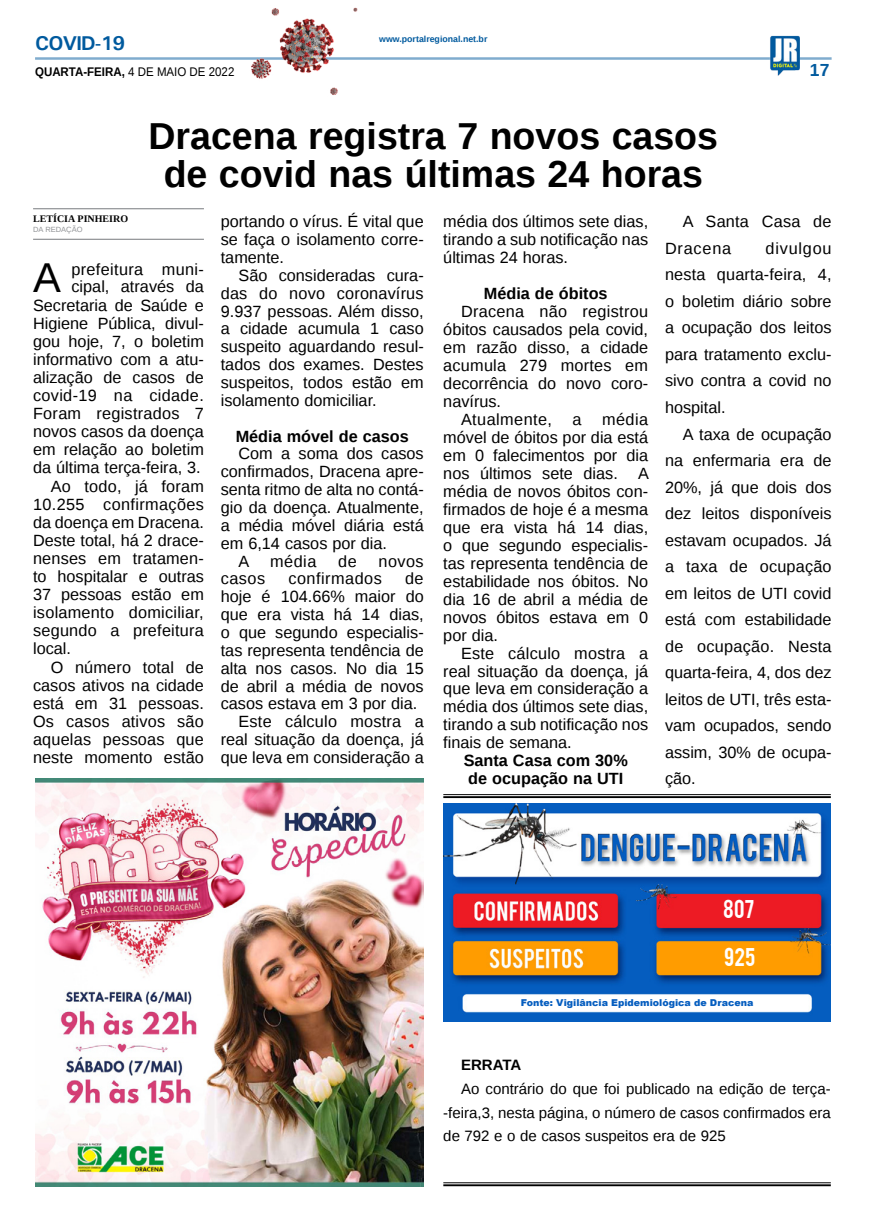
<style>
.page{position:relative;width:869px;height:1223px;background:#fff}
.page>*{position:absolute;margin:0;border:0;box-sizing:border-box;transform-origin:0 0}
.MATÉRIA{font:41.62px "Liberation Sans";color:#000}
.TÍTULO{font:700 37.5px/37.5px "Liberation Sans";color:#000;text-align:center}
.t1{font:20.12px "Bebas";letter-spacing:.005em;color:#fff}
.TITULO_PG{font:700 20px "Univers";letter-spacing:-.04em;color:#005a9e}
.TÍTULO-2{font:700 17.5px "Liberation Sans";color:#005a9e}
.MATÉRIA-2{font:16.25px/18px "Liberation Sans";color:#000;text-align:justify}
.MATÉRIA-3{font:700 16.25px/18px "Liberation Sans";color:#000}
.MATÉRIA-4{font:16.25px "Liberation Sans";letter-spacing:.03em;color:#000}
.MATÉRIA-5{font:16.25px "Liberation Sans";letter-spacing:.025em;color:#000}
.MATÉRIA-6{font:15px/23.8px "Liberation Sans";color:#000;text-align:justify}
.MATÉRIA-7{font:700 15px "Liberation Sans";color:#000}
.DATA_PG{font:700 12.5px "Liberation Sans";color:#000;scale:.92 1}
.CRÉDITO_NOME{font:700 10px "Liberation Serif";color:#000}
.t2{font:900 9.5px "Arial";color:#055dbf}
.DATA_PG-2{font:700 8.75px "Liberation Sans";color:#005a9e}
.CRÉDITO_MATÉRIA{font:7.5px "Liberation Sans";color:#939598}
.s1{font-weight:400}
</style>
<div class="page">
<hr style="left:35px;top:57px;width:796px;height:3px;background:#005a9e">
<img style="left:769px;top:36px;width:30px;height:40px">
<img style="left:237px;top:7px;width:141px;height:88px">
<hr style="left:443px;top:794px;width:387px;height:1px;background:#000101">
<hr style="left:443px;top:796px;width:387px;height:2px;background:#000101">
<img style="left:443px;top:804px;width:387px;height:217px">
<hr style="left:443px;top:1182px;width:387px;height:1px;background:#000">
<hr style="left:443px;top:1184px;width:387px;height:2px;background:#000">
<img style="left:35px;top:778px;width:388px;height:408px">
<hr style="left:33px;top:208px;width:171px;height:1px;background:#939598">
<hr style="left:33px;top:239px;width:171px;height:1px;background:#939598">
<p class="TITULO_PG" style="left:35px;top:31px;width:91px">COVID-19</p>
<p class="DATA_PG" style="left:35px;top:63px;width:218px">QUARTA-FEIRA, <span class="s1">4 DE MAIO DE 2022</span></p>
<p class="DATA_PG-2" style="left:379px;top:33px;width:110px">www.portalregional.net.br</p>
<p class="TÍTULO" style="left:148px;top:117px;width:571px">Dracena registra 7 novos casos de covid nas últimas 24 horas</p>
<p class="TÍTULO-2" style="left:809px;top:58px;width:21px">17</p>
<p class="CRÉDITO_NOME" style="left:33px;top:212px;width:96px">LETÍCIA PINHEIRO</p>
<p class="CRÉDITO_MATÉRIA" style="left:33px;top:225px;width:51px">DA REDAÇÃO</p>
<p class="MATÉRIA" style="left:33px;top:254px;width:29px">A</p>
<p class="MATÉRIA-2" style="left:33px;top:261px;width:172px;text-align:right">prefeitura muni&shy;cipal, através da<br>Secretaria de Saúde e<br>Higiene Pública, divul&shy;gou hoje, 7, o boletim informativo com a atu&shy;alização de casos de covid-19 na cidade.<br>Foram registrados 7 novos casos da doença em relação ao boletim da última terça-feira, 3.</p>
<p class="MATÉRIA-2" style="left:33px;top:477px;width:172px;text-indent:18px">Ao todo, já foram 10.255 confirmações da doença em Dracena.<br>Deste total, há 2 drace&shy;nenses em tratamen&shy;to hospitalar e outras 37 pessoas estão em isolamento domiciliar, segundo a prefeitura local.</p>
<p class="MATÉRIA-2" style="left:33px;top:658px;width:172px;text-indent:18px">O número total de casos ativos na cidade está em 31 pessoas.<br>Os casos ativos são aquelas pessoas que neste momento estão</p>
<p class="MATÉRIA-2" style="left:221px;top:213px;width:204px">portando o vírus. É vital que se faça o isolamento corre&shy;tamente.</p>
<p class="MATÉRIA-2" style="left:221px;top:267px;width:204px;text-indent:18px">São consideradas cura&shy;das do novo coronavírus 9.937 pessoas. Além disso, a cidade acumula 1 caso suspeito aguardando resul&shy;tados dos exames. Destes suspeitos, todos estão em isolamento domiciliar.</p>
<p class="MATÉRIA-3" style="left:235px;top:426px;width:174px">Média móvel de casos</p>
<p class="MATÉRIA-2" style="left:221px;top:445px;width:204px;text-indent:18px">Com a soma dos casos confirmados, Dracena apre&shy;senta ritmo de alta no contá&shy;gio da doença. Atualmente, a média móvel diária está em 6,14 casos por dia.</p>
<p class="MATÉRIA-2" style="left:238px;top:552px;width:12px">A</p>
<p class="MATÉRIA-2" style="left:270px;top:552px;width:48px">média</p>
<p class="MATÉRIA-2" style="left:338px;top:552px;width:20px">de</p>
<p class="MATÉRIA-2" style="left:378px;top:552px;width:47px">novos</p>
<p class="MATÉRIA-2" style="left:221px;top:570px;width:46px">casos</p>
<p class="MATÉRIA-4" style="left:288px;top:569px;width:95px">confirmados</p>
<p class="MATÉRIA-2" style="left:221px;top:570px;width:204px;text-indent:184px">de hoje é 104.66% maior do que era vista há 14 dias, o que segundo especialis&shy;tas representa tendência de alta nos casos. No dia 15 de abril a média de novos casos estava em 3 por dia.</p>
<p class="MATÉRIA-2" style="left:221px;top:713px;width:204px;text-indent:18px">Este cálculo mostra a real situação da doença, já que leva em consideração a</p>
<p class="MATÉRIA-2" style="left:443px;top:213px;width:206px">média dos últimos sete dias, tirando a sub notificação nas últimas 24 horas.</p>
<p class="MATÉRIA-3" style="left:483px;top:284px;width:125px">Média de óbitos</p>
<p class="MATÉRIA-2" style="left:443px;top:303px;width:206px;text-indent:18px">Dracena não registrou óbitos causados pela covid, em razão disso, a cidade acumula 279 mortes em decorrência do novo coro&shy;navírus.</p>
<p class="MATÉRIA-5" style="left:461px;top:410px;width:92px">Atualmente,</p>
<p class="MATÉRIA-2" style="left:572px;top:411px;width:11px">a</p>
<p class="MATÉRIA-2" style="left:443px;top:411px;width:207px;text-indent:159px">média móvel de óbitos por dia está em 0 falecimentos por dia nos últimos sete dias. A média de novos óbitos con&shy;firmados de hoje é a mesma que era vista há 14 dias, o que segundo especialis&shy;tas representa tendência de estabilidade nos óbitos. No dia 16 de abril a média de novos óbitos estava em 0 por dia.</p>
<p class="MATÉRIA-2" style="left:443px;top:644px;width:206px;text-indent:18px">Este cálculo mostra a real situação da doença, já que leva em consideração a média dos últimos sete dias, tirando a sub notificação nos finais de semana.</p>
<p class="MATÉRIA-3" style="left:463px;top:751px;width:165px">Santa Casa com 30% de ocupação na UTI</p>
<p class="MATÉRIA-2" style="left:664px;top:209px;width:168px;line-height:26.5px;text-indent:18px">A Santa Casa de<br>Dracena</p>
<p class="MATÉRIA-2" style="left:664px;top:236px;width:168px;line-height:26.5px;text-indent:100px">divulgou nesta quarta-feira, 4, o boletim diário sobre a ocupação dos leitos para tratamento exclu&shy;sivo contra a covid no hospital.</p>
<p class="MATÉRIA-2" style="left:664px;top:421px;width:168px;line-height:26.5px;text-indent:18px">A taxa de ocupação na enfermaria era de 20%, já que dois dos dez leitos disponíveis estavam ocupados. Já a taxa de ocupação em leitos de UTI covid está com estabilidade de ocupação. Nesta quarta-feira, 4, dos dez leitos de UTI, três esta&shy;vam ocupados, sendo assim, 30% de ocupa&shy;ção.</p>
<p class="t1" style="left:722px;top:894px;width:33px">807</p>
<p class="t1" style="left:723px;top:942px;width:33px">925</p>
<p class="t2" style="left:520px;top:995px;width:234px">Fonte: Vigilância Epidemiológica de Dracena</p>
<p class="MATÉRIA-7" style="left:461px;top:1054px;width:62px">ERRATA</p>
<p class="MATÉRIA-6" style="left:443px;top:1077px;width:389px;text-indent:18px">Ao contrário do que foi publicado na edição de terça--feira,3, nesta página, o número de casos confirmados era de 792 e o de casos suspeitos era de 925</p>
</div>
